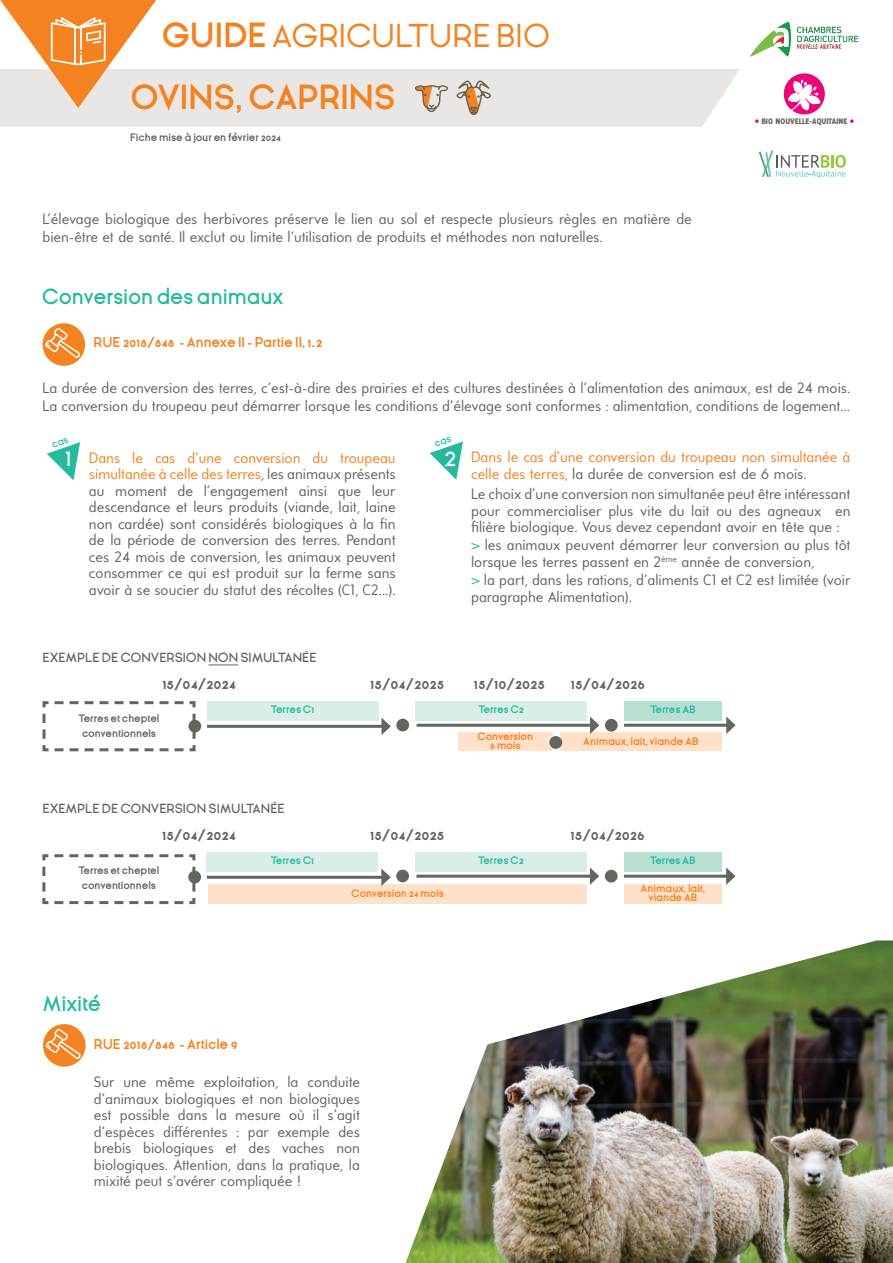
<style>
.page{position:relative;width:893px;height:1263px;background:#fff}
.page>*{position:absolute;margin:0;border:0;box-sizing:border-box;transform-origin:0 0}
.t1{font:33px "Ginora Sans";color:#f58220}
.t2{font:700 33px "Ginora Sans";color:#f58220}
.t3{font:28.95px "Ginora Sans";color:#fff}
.t4{font:600 21px "Ginora Sans";letter-spacing:-.01em;color:#24bb9d}
.t5{font:15px/16.5px "Universalis ADF Std";color:#61665f}
.t6{font:15px/16.5px "Universalis ADF Std";color:#f58220}
.t7{font:700 15px "Ginora Sans";color:#61665f}
.t8{font:700 13.5px "Ginora Sans";color:#f58220}
.t9{font:600 12.75px "Ginora Sans";color:#61665f}
.t10{font:700 10.2px/14.1px "Ginora Sans";letter-spacing:-.01em;color:#61665f;text-align:center}
.t11{font:700 10.2px/9px "Ginora Sans";letter-spacing:-.005em;color:#f58220;text-align:center}
.t12{font:700 10.2px "Ginora Sans";letter-spacing:-.01em;color:#24bb9d}
.t13{font:800 8.85px "Delicious";color:#5e645b}
.s1{font-weight:700}
.s2{color:#ed0277}
.s3{color:#61665f}
.s4{color:#24bb9d}
.s5{color:#f58220}
</style>
<div class="page">
<div style="left:208px;top:885px;width:379px;height:19px;background:#fee1c8"></div>
<svg style="left:0;top:0;width:740px;height:126px"></svg>
<div style="left:43px;top:323px;width:42px;height:43px;background:#f58220;border-radius:50%"></div>
<svg style="left:45px;top:328px;width:35px;height:32px"></svg>
<svg style="left:209px;top:664px;width:29px;height:1px"></svg>
<div style="left:458px;top:732px;width:95px;height:19px;background:#fee1c8"></div>
<div style="left:560px;top:733px;width:162px;height:18px;background:#fee1c8"></div>
<svg style="left:42px;top:701px;width:155px;height:51px"></svg>
<div style="left:188px;top:720px;width:13px;height:12px;background:#61665f;border-radius:50%"></div>
<hr style="left:207px;top:725px;width:177px;height:3px;background:#61665f">
<svg style="left:381px;top:718px;width:10px;height:17px"></svg>
<div style="left:207px;top:701px;width:171px;height:20px;background:#d9eee6"></div>
<div style="left:396px;top:719px;width:13px;height:12px;background:#61665f;border-radius:50%"></div>
<div style="left:416px;top:701px;width:171px;height:20px;background:#d9eee6"></div>
<div style="left:624px;top:701px;width:98px;height:20px;background:#b7e0d3"></div>
<hr style="left:624px;top:724px;width:105px;height:3px;background:#61665f">
<svg style="left:726px;top:716px;width:10px;height:18px"></svg>
<hr style="left:417px;top:724px;width:176px;height:3px;background:#61665f">
<svg style="left:590px;top:716px;width:9px;height:18px"></svg>
<div style="left:605px;top:719px;width:13px;height:13px;background:#61665f;border-radius:50%"></div>
<div style="left:549px;top:736px;width:13px;height:13px;background:#61665f;border-radius:50%"></div>
<svg style="left:42px;top:854px;width:155px;height:51px"></svg>
<div style="left:188px;top:871px;width:13px;height:12px;background:#61665f;border-radius:50%"></div>
<hr style="left:207px;top:876px;width:177px;height:3px;background:#61665f">
<svg style="left:381px;top:868px;width:10px;height:18px"></svg>
<div style="left:207px;top:852px;width:171px;height:20px;background:#d9eee6"></div>
<div style="left:396px;top:869px;width:13px;height:13px;background:#61665f;border-radius:50%"></div>
<div style="left:415px;top:852px;width:171px;height:20px;background:#d9eee6"></div>
<div style="left:624px;top:852px;width:98px;height:20px;background:#b7e0d3"></div>
<hr style="left:624px;top:875px;width:105px;height:3px;background:#61665f">
<svg style="left:726px;top:867px;width:9px;height:18px"></svg>
<hr style="left:416px;top:875px;width:177px;height:3px;background:#61665f">
<svg style="left:590px;top:867px;width:9px;height:18px"></svg>
<div style="left:605px;top:870px;width:13px;height:12px;background:#61665f;border-radius:50%"></div>
<svg style="left:43px;top:1024px;width:43px;height:43px"></svg>
<svg style="left:46px;top:1029px;width:35px;height:32px"></svg>
<img style="left:406px;top:940px;width:487px;height:323px">
<div style="left:624px;top:885px;width:98px;height:19px;background:#fee1c8"></div>
<svg style="left:784px;top:73px;width:41px;height:41px"></svg>
<svg style="left:759px;top:150px;width:87px;height:28px"></svg>
<img style="left:750px;top:21px;width:109px;height:36px">
<svg style="left:47px;top:442px;width:33px;height:38px"></svg>
<svg style="left:430px;top:441px;width:33px;height:39px"></svg>
<h1 class="t1" style="left:162px;top:18px;width:390px"><span class="s1">GUIDE</span> AGRICULTURE BIO</h1>
<h1 class="t2" style="left:130px;top:79px;width:267px">ovins, caprins</h1>
<p class="t10" style="left:130px;top:130px;width:152px">Fiche mise à jour en février 2024</p>
<p class="t5" style="left:43px;top:209px;width:651px;line-height:18px">L’élevage biologique des herbivores préserve le lien au sol et respecte plusieurs règles en matière de bien-être et de santé. Il exclut ou limite l’utilisation de produits et méthodes non naturelles.</p>
<p class="t13" style="left:755px;top:116px;width:100px"><span class="s2">•</span> BIO NOUVELLE-AQUITAINE <span class="s2">•</span></p>
<h3 class="t4" style="left:42px;top:285px;width:243px">CONVERSION DES ANIMAUX</h3>
<p class="t8" style="left:94px;top:335px;width:230px">RUE 2018/848 - Annexe II - Partie II , 1.2</p>
<p class="t5" style="left:43px;top:379px;width:809px;line-height:18px">La durée de conversion des terres, c’est-à-dire des prairies et des cultures destinées à l’alimentation des animaux, est de 24 mois.<br>La conversion du troupeau peut démarrer lorsque les conditions d’élevage sont conformes : alimentation, conditions de logement…</p>
<h2 class="t3" style="left:65px;top:441px;width:9px">1</h2>
<p class="t6" style="left:471px;top:448px;width:381px">Dans le cas d’une conversion du troupeau non simultanée à celle des terres, <span class="s3">la durée de conversion est de 6 mois.</span></p>
<p class="t5" style="left:471px;top:486px;width:381px;text-align:justify">Le choix d’une conversion non simultanée peut être intéressant pour commercialiser plus vite du lait ou des agneaux en filière biologique. Vous devez cependant avoir en tête que :</p>
<p class="t5" style="left:471px;top:537px;width:381px"><span class="s4">&gt;</span> les animaux peuvent démarrer leur conversion au plus tôt lorsque les terres passent en 2<sup>ème</sup> année de conversion,</p>
<p class="t5" style="left:471px;top:571px;width:381px"><span class="s4">&gt;</span> la part, dans les rations, d’aliments C1 et C2 est limitée (voir paragraphe Alimentation).</p>
<h2 class="t3" style="left:444px;top:440px;width:14px">2</h2>
<p class="t5" style="left:89px;top:449px;width:308px;text-align:justify"><span class="s5">Dans le cas d’une conversion du troupeau simultanée à celle des terres</span>, les animaux présents au moment de l’engagement ainsi que leur descendance et leurs produits (viande, lait, laine non cardée) sont considérés biologiques à la fin de la période de conversion des terres. Pendant ces 24 mois de conversion, les animaux peuvent consommer ce qui est produit sur la ferme sans avoir à se soucier du statut des récoltes (C1, C2...).</p>
<p class="t9" style="left:43px;top:650px;width:274px">EXEMPLE DE CONVERSION NON SIMULTANÉE</p>
<p class="t7" style="left:162px;top:675px;width:75px">15/04/2024</p>
<p class="t7" style="left:370px;top:675px;width:76px">15/04/2025</p>
<p class="t7" style="left:571px;top:675px;width:76px">15/04/2026</p>
<p class="t7" style="left:474px;top:675px;width:73px">15/10/2025</p>
<p class="t10" style="left:79px;top:712px;width:82px">Terres et cheptel conventionnels</p>
<p class="t12" style="left:271px;top:704px;width:45px">Terres C1</p>
<p class="t12" style="left:478px;top:704px;width:47px">Terres C2</p>
<p class="t12" style="left:650px;top:704px;width:47px">Terres AB</p>
<p class="t11" style="left:477px;top:732px;width:57px">Conversion<br>6 mois</p>
<p class="t11" style="left:583px;top:737px;width:117px">Animaux, lait, viande AB</p>
<p class="t9" style="left:43px;top:802px;width:242px">EXEMPLE DE CONVERSION SIMULTANÉE</p>
<p class="t7" style="left:162px;top:826px;width:75px">15/04/2024</p>
<p class="t7" style="left:370px;top:826px;width:76px">15/04/2025</p>
<p class="t7" style="left:571px;top:826px;width:76px">15/04/2026</p>
<p class="t10" style="left:78px;top:864px;width:82px">Terres et cheptel conventionnels</p>
<p class="t12" style="left:271px;top:855px;width:45px">Terres C1</p>
<p class="t12" style="left:478px;top:855px;width:47px">Terres C2</p>
<p class="t11" style="left:351px;top:889px;width:94px">Conversion 24 mois</p>
<h3 class="t4" style="left:42px;top:992px;width:60px">MIXITÉ</h3>
<p class="t8" style="left:94px;top:1037px;width:145px">RUE 2018/848 - Article 9</p>
<p class="t5" style="left:94px;top:1073px;width:268px;text-align:justify">Sur une même exploitation, la conduite d’animaux biologiques et non biologiques est possible dans la mesure où il s’agit d’espèces différentes : par exemple des brebis biologiques et des vaches non biologiques. Attention, dans la pratique, la mixité peut s’avérer compliquée !</p>
<p class="t12" style="left:650px;top:855px;width:47px">Terres AB</p>
<p class="t11" style="left:641px;top:884px;width:66px">Animaux, lait, viande AB</p>
</div>
